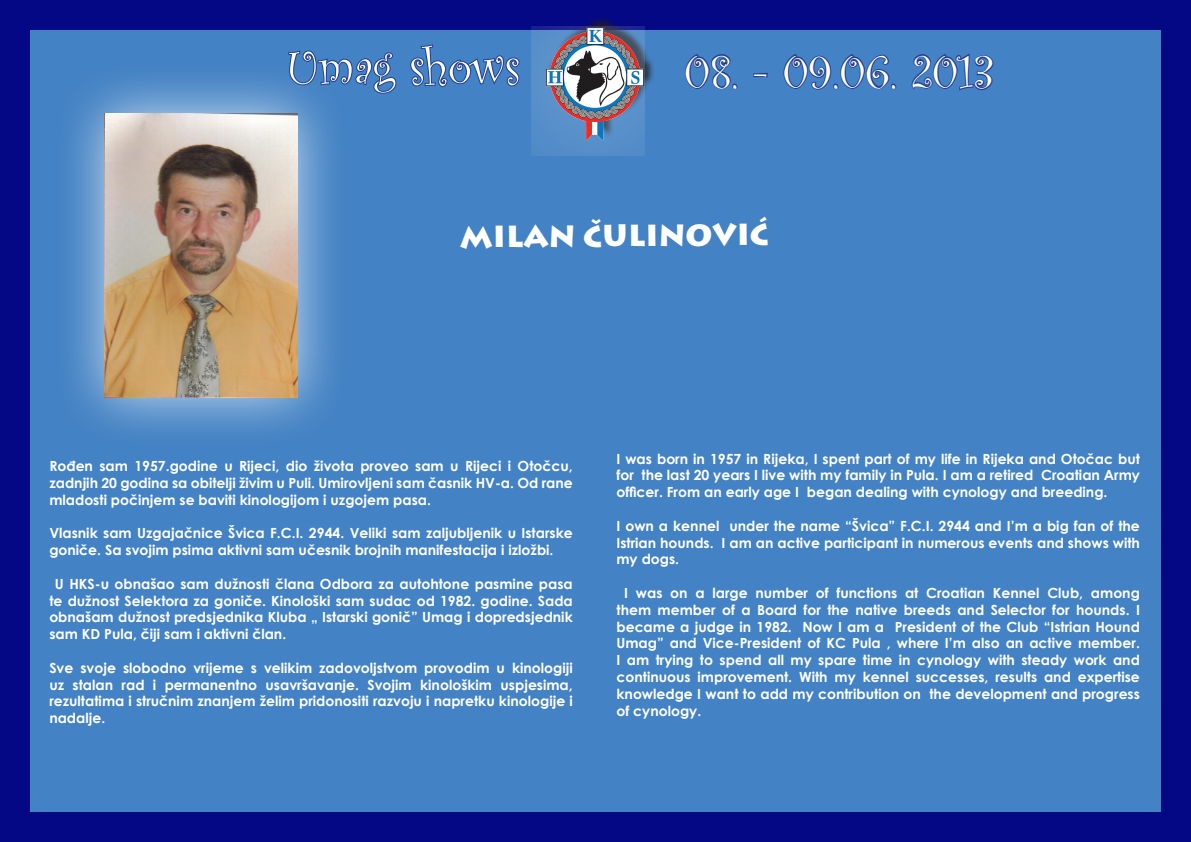
<style>
.page{position:relative;width:1191px;height:842px;background:#fff}
.page>*{position:absolute;margin:0;border:0;box-sizing:border-box;transform-origin:0 0}
.t1{font:50px "Curlz";color:#fff}
.t2{font:48px "Curlz";color:#fff}
.t3{font:900 30px "Lithos Pro";color:#fff}
.t4{font:700 14px/16.8px "Century Gothic";color:#fff;text-align:justify}
</style>
<div class="page">
<div style="left:15px;top:15px;width:1161px;height:812px;background:#4382c4"></div>
<div style="left:0;top:0;width:1191px;height:842px;border:30px solid #050885"></div>
<svg style="left:288px;top:50px;width:109px;height:44px"></svg>
<svg style="left:410px;top:44px;width:110px;height:43px"></svg>
<div style="left:547px;top:16px;width:107px;height:123px;background:#231f20;opacity:.75"></div>
<div style="left:531px;top:27px;width:113px;height:129px;background:#568eca"></div>
<img style="left:545px;top:27px;width:99px;height:113px">
<svg style="left:685px;top:54px;width:53px;height:35px"></svg>
<svg style="left:753px;top:73px;width:15px;height:5px"></svg>
<svg style="left:783px;top:54px;width:114px;height:36px"></svg>
<svg style="left:911px;top:54px;width:83px;height:37px"></svg>
<div style="left:52px;top:60px;width:299px;height:390px;background:#fff;opacity:.75"></div>
<img style="left:105px;top:113px;width:193px;height:284px">
<h1 class="t1" style="left:286px;top:32px;width:236px">Umag shows</h1>
<h2 class="t2" style="left:684px;top:38px;width:311px">08. - 09.06. 2013</h2>
<p class="t3" style="left:459px;top:220px;width:311px;rotate:-1deg">MILAN ČULINOVIĆ</p>
<p class="t4" style="left:49px;top:457px;width:525px">Rođen sam 1957.godine u Rijeci, dio života proveo sam u Rijeci i Otočcu, zadnjih 20 godina sa obitelji živim u Puli. Umirovljeni sam časnik HV-a. Od rane mladosti počinjem se baviti kinologijom i uzgojem pasa.</p>
<p class="t4" style="left:49px;top:524px;width:525px">Vlasnik sam Uzgajačnice Švica F.C.I. 2944. Veliki sam zaljubljenik u Istarske goniče. Sa svojim psima aktivni sam učesnik brojnih manifestacija i izložbi.</p>
<p class="t4" style="left:49px;top:575px;width:525px;text-indent:6px">U HKS-u obnašao sam dužnosti člana Odbora za autohtone pasmine pasa te dužnost Selektora za goniče. Kinološki sam sudac od 1982. godine. Sada obnašam dužnost predsjednika Kluba „ Istarski gonič” Umag i dopredsjednik sam KD Pula, čiji sam i aktivni član.</p>
<p class="t4" style="left:49px;top:659px;width:525px">Sve svoje slobodno vrijeme s velikim zadovoljstvom provodim u kinologiji uz stalan rad i permanentno usavršavanje. Svojim kinološkim uspjesima, rezultatima i stručnim znanjem želim pridonositi razvoju i napretku kinologije i nadalje.</p>
<p class="t4" style="left:616px;top:449px;width:525px">I was born in 1957 in Rijeka, I spent part of my life in Rijeka and Otočac but for the last 20 years I live with my family in Pula. I am a retired Croatian Army officer. From an early age I began dealing with cynology and breeding.</p>
<p class="t4" style="left:616px;top:517px;width:525px">I own a kennel under the name “Švica” F.C.I. 2944 and I’m a big fan of the Istrian hounds. I am an active participant in numerous events and shows with my dogs.</p>
<p class="t4" style="left:616px;top:584px;width:525px;text-indent:8px">I was on a large number of functions at Croatian Kennel Club, among them member of a Board for the native breeds and Selector for hounds. I became a judge in 1982. Now I am a President of the Club “Istrian Hound Umag” and Vice-President of KC Pula , where I’m also an active member.<br>I am trying to spend all my spare time in cynology with steady work and continuous improvement. With my kennel successes, results and expertise knowledge I want to add my contribution on the development and progress of cynology.</p>
</div>
